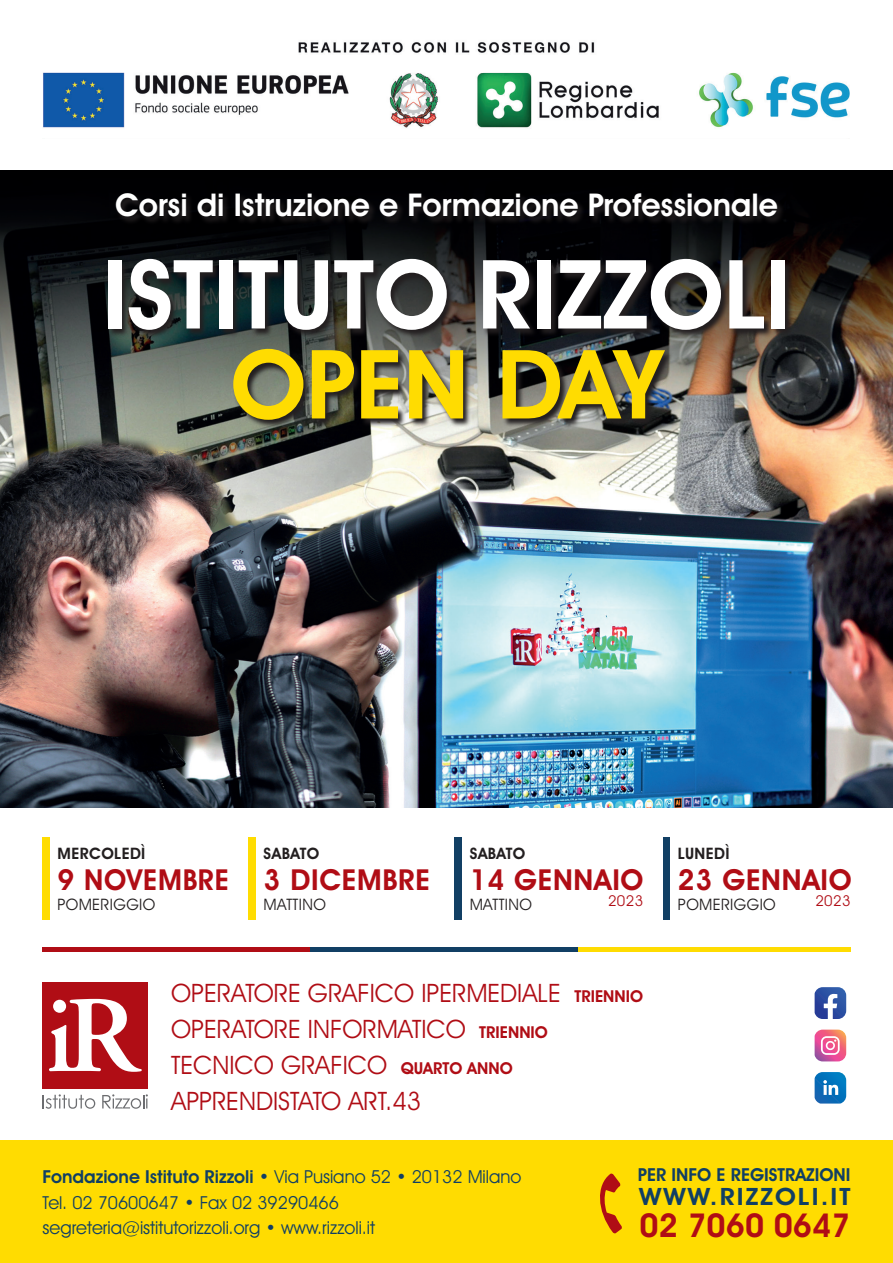
<style>
.page{position:relative;width:893px;height:1263px;background:#fff}
.page>*{position:absolute;margin:0;border:0;box-sizing:border-box;transform-origin:0 0}
.t1{font:600 96px "Avant Garde IT Cby BT";color:#fff}
.t2{font:600 96px "Avant Garde IT Cby BT";color:#ffdc01}
.t3{font:600 33px "Avant Garde IT Cby BT";color:#b00d15}
.t4{font:600 31.5px "Avant Garde IT Cby BT";color:#fff}
.t5{font:600 29.1px "Avant Garde IT Cby BT";letter-spacing:.025em;color:#b00d15}
.t6{font:25.5px/36px "Avant Garde IT Cby BT";color:#b00d15}
.t7{font:600 24px "Avant Garde IT Cby BT";letter-spacing:.08em;color:#113f64;scale:1.1 1}
.t8{font:18px/25.5px "Avant Garde IT Cby BT";color:#113f64}
.t9{font:600 18px "Avant Garde IT Cby BT";color:#113f64}
.t10{font:15.9px "Avant Garde IT Cby BT";letter-spacing:.025em;color:#231f20}
.t11{font:600 15.9px "Avant Garde IT Cby BT";letter-spacing:.025em;color:#231f20}
.t12{font:15px "Avant Garde IT Cby BT";letter-spacing:.025em;color:#b00d15}
.s1{font-weight:600;font-size:16.5px}
.s2{font-weight:600}
</style>
<div class="page">
<img style="left:0;top:170px;width:893px;height:638px">
<div style="left:43px;top:982px;width:105px;height:106px;background:#b00d15"></div>
<svg style="left:49px;top:999px;width:93px;height:73px"></svg>
<div style="left:53px;top:1000px;width:13px;height:13px;background:#fff;border-radius:50%"></div>
<svg style="left:43px;top:1094px;width:52px;height:15px"></svg>
<svg style="left:102px;top:1094px;width:46px;height:15px"></svg>
<hr style="left:43px;top:947px;width:267px;height:4px;background:#b00d15">
<div style="left:310px;top:947px;width:268px;height:5px;background:#113f64"></div>
<hr style="left:578px;top:947px;width:272px;height:4px;background:#ffdc01">
<div style="left:0;top:1140px;width:893px;height:123px;background:#ffdc01"></div>
<img style="left:43px;top:42px;width:807px;height:86px">
<div style="left:116px;top:193px;width:670px;height:32px;background:linear-gradient(to right,#0a090b,#0c0b0d)"></div>
<div style="left:43px;top:838px;width:7px;height:82px;background:#ffdc01"></div>
<img style="left:108px;top:259px;width:686px;height:169px">
<div style="left:249px;top:838px;width:7px;height:82px;background:#ffdc01"></div>
<div style="left:663px;top:838px;width:6px;height:82px;background:#113f64"></div>
<svg style="left:600px;top:1173px;width:22px;height:61px"></svg>
<svg style="left:815px;top:1029px;width:31px;height:32px"></svg>
<svg style="left:815px;top:987px;width:31px;height:32px"></svg>
<svg style="left:815px;top:1072px;width:31px;height:31px"></svg>
<div style="left:455px;top:838px;width:7px;height:82px;background:#113f64"></div>
<h3 class="t4" style="left:115px;top:186px;width:664px">Corsi di Istruzione e Formazione Professionale</h3>
<h1 class="t1" style="left:102px;top:237px;width:690px">ISTITUTO RIZZOLI</h1>
<h1 class="t2" style="left:231px;top:327px;width:433px">OPEN DAY</h1>
<p class="t11" style="left:58px;top:843px;width:89px">MERCOLEDÌ</p>
<h3 class="t5" style="left:58px;top:862px;width:173px">9 NOVEMBRE</h3>
<p class="t10" style="left:58px;top:895px;width:99px">POMERIGGIO</p>
<p class="t11" style="left:264px;top:843px;width:57px">SABATO</p>
<h3 class="t5" style="left:264px;top:862px;width:168px">3 DICEMBRE</h3>
<p class="t10" style="left:264px;top:895px;width:64px">MATTINO</p>
<p class="t11" style="left:678px;top:843px;width:53px">LUNEDÌ</p>
<h3 class="t5" style="left:678px;top:862px;width:175px">23 GENNAIO</h3>
<p class="t10" style="left:678px;top:895px;width:99px">POMERIGGIO</p>
<p class="t11" style="left:470px;top:843px;width:57px">SABATO</p>
<h3 class="t5" style="left:470px;top:862px;width:175px">14 GENNAIO</h3>
<p class="t10" style="left:470px;top:895px;width:64px">MATTINO</p>
<p class="t12" style="left:608px;top:892px;width:37px">2023</p>
<p class="t12" style="left:815px;top:892px;width:37px">2023</p>
<h3 class="t6" style="left:171px;top:974px;width:473px">OPERATORE GRAFICO IPERMEDIALE <span class="s1">TRIENNIO<br></span>OPERATORE INFORMATICO <span class="s1">TRIENNIO<br></span>TECNICO GRAFICO <span class="s1">QUARTO ANNO<br></span>APPRENDISTATO ART.43</h3>
<p class="t8" style="left:43px;top:1164px;width:480px"><span class="s2">Fondazione Istituto Rizzoli</span> • Via Pusiano 52 • 20132 Milano<br>Tel. 02 70600647 • Fax 02 39290466 segreteria@istitutorizzoli.org • www.rizzoli.it</p>
<p class="t9" style="left:638px;top:1164px;width:214px">PER INFO E REGISTRAZIONI</p>
<h3 class="t7" style="left:639px;top:1182px;width:194px">WWW.RIZZOLI.IT</h3>
<h2 class="t3" style="left:639px;top:1205px;width:212px">02 7060 0647</h2>
</div>
